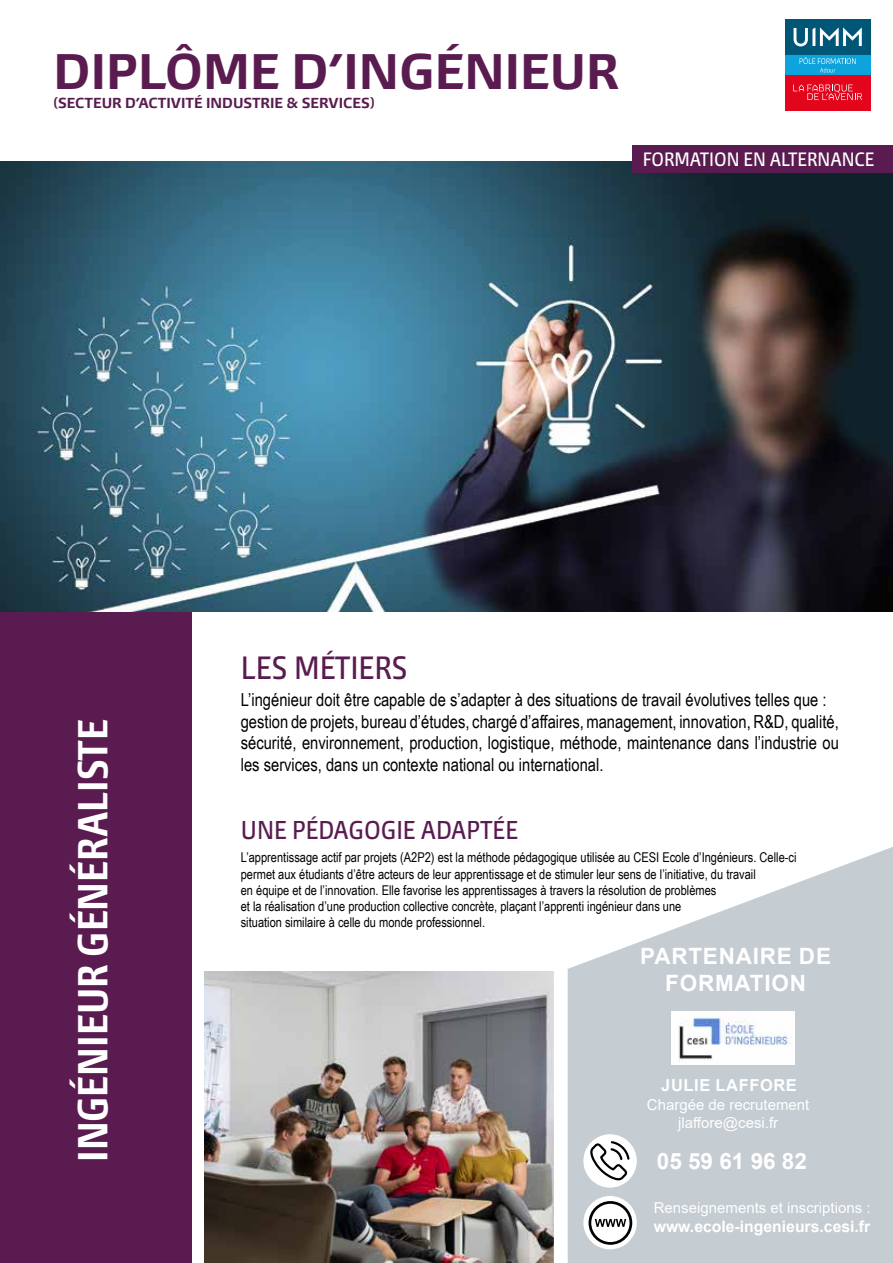
<style>
.page{position:relative;width:893px;height:1263px;background:#fff}
.page>*{position:absolute;margin:0;border:0;box-sizing:border-box;transform-origin:0 0}
.t1{font:700 46.5px "Burlingame Pro";color:#5a1c50}
.t2{font:700 condensed 39px "Burlingame Pro";color:#fff}
.t3{font:500 condensed 30px "Burlingame Pro";color:#5a1c50}
.t4{font:500 condensed 24px "Burlingame Pro";color:#5a1c50}
.t5{font:700 22.5px/27px "Arial";letter-spacing:.035em;color:#fff;text-align:center}
.t6{font:18px/21.6px "Arial Narrow";color:#000}
.t7{font:500 condensed 18px "Burlingame Pro";color:#fff}
.t8{font:700 16.5px "Arial";letter-spacing:.035em;color:#fff}
.t9{font:700 15.75px "Arial";color:#fff}
.t10{font:15px/18px "Arial";color:#fff;text-align:center}
.t11{font:13.5px/16.2px "Arial Narrow";color:#000}
.t12{font:700 13.5px "Burlingame Pro";color:#5a1c50}
</style>
<div class="page">
<img style="left:204px;top:972px;width:350px;height:291px">
<div style="left:0;top:611px;width:191px;height:652px;background:#5a1c50"></div>
<img style="left:0;top:161px;width:893px;height:450px">
<div style="left:632px;top:145px;width:261px;height:27px;background:#5a1c50"></div>
<svg style="left:568px;top:847px;width:325px;height:416px;fill:#c5ccd2"></svg>
<div style="left:785px;top:19px;width:85px;height:36px;background:#005677"></div>
<svg style="left:793px;top:28px;width:69px;height:18px"></svg>
<div style="left:785px;top:74px;width:85px;height:36px;background:#e2051b"></div>
<svg style="left:793px;top:84px;width:69px;height:16px"></svg>
<div style="left:785px;top:55px;width:85px;height:19px;background:#0da3dd"></div>
<svg style="left:799px;top:57px;width:57px;height:15px"></svg>
<div style="left:583px;top:1134px;width:54px;height:53px;background:#fff;border-radius:50%"></div>
<svg style="left:590px;top:1141px;width:39px;height:39px"></svg>
<div style="left:583px;top:1196px;width:54px;height:53px;background:#fff;border-radius:50%"></div>
<svg style="left:589px;top:1201px;width:43px;height:44px"></svg>
<img style="left:671px;top:1011px;width:124px;height:54px">
<h1 class="t1" style="left:54px;top:42px;width:567px">DIPLÔME D’INGÉNIEUR</h1>
<p class="t12" style="left:54px;top:95px;width:323px">(SECTEUR D’ACTIVITÉ INDUSTRIE &amp; SERVICES)</p>
<h3 class="t7" style="left:643px;top:148px;width:233px">FORMATION EN ALTERNANCE</h3>
<h3 class="t3" style="left:241px;top:649px;width:168px">LES MÉTIERS</h3>
<h2 class="t2" style="left:68px;top:1162px;width:444px;rotate:-90deg">INGÉNIEUR GÉNÉRALISTE</h2>
<p class="t6" style="left:241px;top:688px;width:600px">L’ingénieur doit être capable de s’adapter à des situations de travail évolutives telles que : gestion de projets, bureau d’études, chargé d’affaires, management, innovation, R&amp;D, qualité, sécurité, environnement, production, logistique, méthode, maintenance dans l’industrie ou les services, dans un contexte national ou international.</p>
<h3 class="t4" style="left:241px;top:815px;width:279px">UNE PÉDAGOGIE ADAPTÉE</h3>
<p class="t11" style="left:241px;top:849px;width:557px">L’apprentissage actif par projets (A2P2) est la méthode pédagogique utilisée au CESI Ecole d’Ingénieurs. Celle-ci permet aux étudiants d’être acteurs de leur apprentissage et de stimuler leur sens de l’initiative, du travail<br>en équipe et de l’innovation. Elle favorise les apprentissages à travers la résolution de problèmes<br>et la réalisation d’une production collective concrète, plaçant l’apprenti ingénieur dans une<br>situation similaire à celle du monde professionnel.</p>
<h3 class="t5" style="left:640px;top:943px;width:192px">PARTENAIRE DE<br>FORMATION</h3>
<p class="t8" style="left:661px;top:1073px;width:137px">JULIE LAFFORE</p>
<p class="t10" style="left:647px;top:1095px;width:164px">Chargée de recrutement jlaffore@cesi.fr</p>
<h3 class="t5" style="left:657px;top:1148px;width:152px">05 59 61 96 82</h3>
<p class="t10" style="left:654px;top:1199px;width:218px">Renseignements et inscriptions :</p>
<p class="t9" style="left:654px;top:1215px;width:218px">www.ecole-ingenieurs.cesi.fr</p>
</div>
